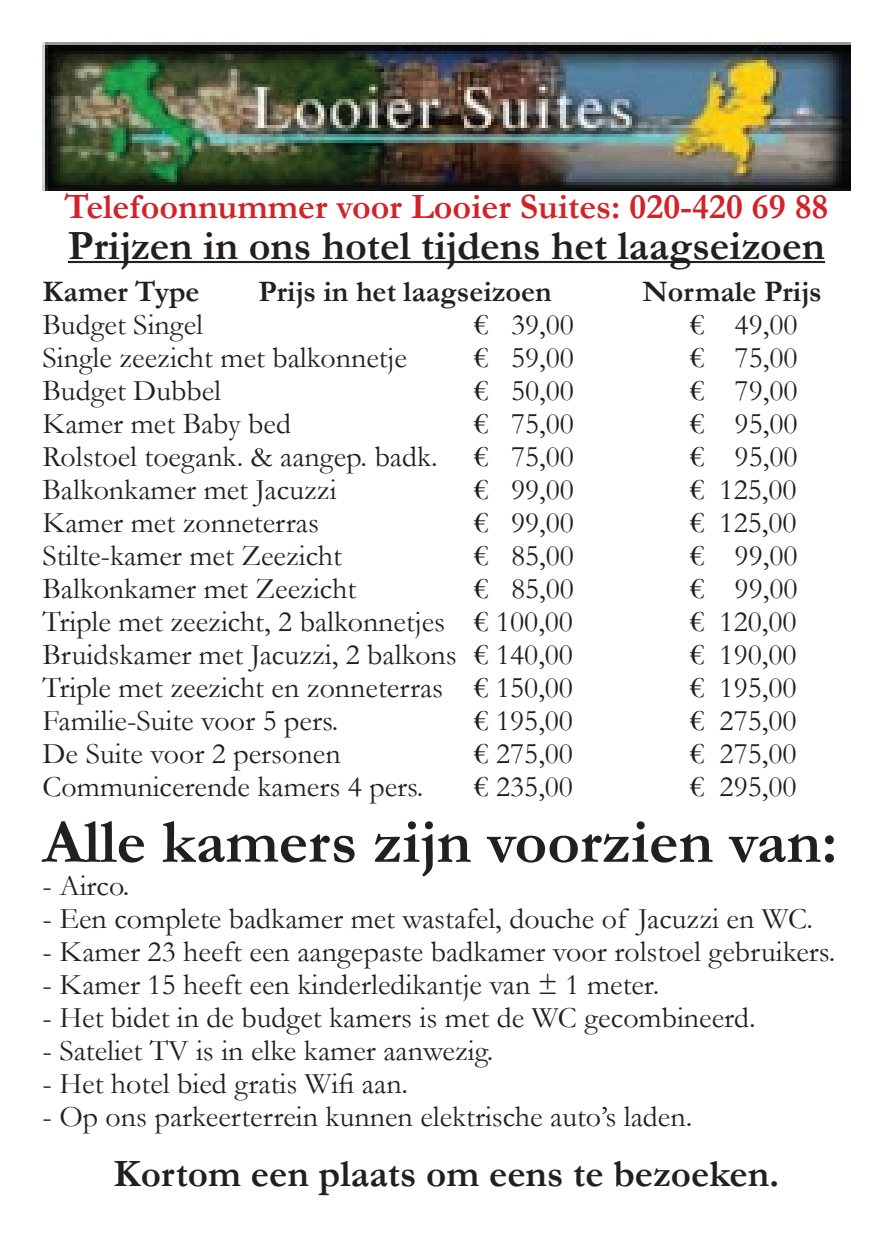
<style>
.page{position:relative;width:893px;height:1259px;background:#fff}
.page>*{position:absolute;margin:0;border:0;box-sizing:border-box;transform-origin:0 0}
.t1{font:700 63px "Garamond";color:#231f20}
.t2{font:700 42px "Garamond";color:#231f20}
.t3{font:700 39px "Garamond";color:#231f20}
.t4{font:700 36px "Garamond";color:#d1232a}
.t5{font:30px "Garamond";color:#231f20}
.t6{font:700 30px "Garamond";color:#231f20}
</style>
<div class="page">
<img style="left:43px;top:43px;width:807px;height:147px">
<hr style="left:68px;top:261px;width:757px;height:2px;background:#231f20">
<p class="t4" style="left:65px;top:185px;width:765px">Telefoonnummer voor Looier Suites: 020-420 69 88</p>
<h2 class="t2" style="left:68px;top:220px;width:759px">Prijzen in ons hotel tijdens het laagseizoen</h2>
<p class="t6" style="left:43px;top:273px;width:159px">Kamer Type</p>
<p class="t6" style="left:259px;top:273px;width:295px">Prijs in het laagseizoen</p>
<p class="t6" style="left:643px;top:273px;width:181px">Normale Prijs</p>
<p class="t5" style="left:43px;top:306px;width:162px">Budget Singel</p>
<p class="t5" style="left:475px;top:306px;width:101px">€ 39,00</p>
<p class="t5" style="left:691px;top:306px;width:108px">€ 49,00</p>
<p class="t5" style="left:43px;top:339px;width:366px">Single zeezicht met balkonnetje</p>
<p class="t5" style="left:475px;top:339px;width:101px">€ 59,00</p>
<p class="t5" style="left:691px;top:339px;width:108px">€ 75,00</p>
<p class="t5" style="left:43px;top:372px;width:180px">Budget Dubbel</p>
<p class="t5" style="left:475px;top:372px;width:101px">€ 50,00</p>
<p class="t5" style="left:691px;top:372px;width:108px">€ 79,00</p>
<p class="t5" style="left:43px;top:405px;width:250px">Kamer met Baby bed</p>
<p class="t5" style="left:475px;top:405px;width:101px">€ 75,00</p>
<p class="t5" style="left:691px;top:405px;width:108px">€ 95,00</p>
<p class="t5" style="left:43px;top:438px;width:533px">Rolstoel toegank. &amp; aangep. badk. € 75,00</p>
<p class="t5" style="left:691px;top:438px;width:108px">€ 95,00</p>
<p class="t5" style="left:43px;top:471px;width:295px">Balkonkamer met Jacuzzi</p>
<p class="t5" style="left:475px;top:471px;width:101px">€ 99,00</p>
<p class="t5" style="left:691px;top:471px;width:107px">€ 125,00</p>
<p class="t5" style="left:43px;top:504px;width:278px">Kamer met zonneterras</p>
<p class="t5" style="left:475px;top:504px;width:101px">€ 99,00</p>
<p class="t5" style="left:691px;top:504px;width:107px">€ 125,00</p>
<p class="t5" style="left:43px;top:537px;width:301px">Stilte-kamer met Zeezicht</p>
<p class="t5" style="left:475px;top:537px;width:101px">€ 85,00</p>
<p class="t5" style="left:691px;top:537px;width:108px">€ 99,00</p>
<p class="t5" style="left:43px;top:570px;width:315px">Balkonkamer met Zeezicht</p>
<p class="t5" style="left:475px;top:570px;width:101px">€ 85,00</p>
<p class="t5" style="left:691px;top:570px;width:108px">€ 99,00</p>
<p class="t5" style="left:43px;top:603px;width:532px">Triple met zeezicht, 2 balkonnetjes € 100,00</p>
<p class="t5" style="left:691px;top:603px;width:107px">€ 120,00</p>
<p class="t5" style="left:43px;top:636px;width:532px">Bruidskamer met Jacuzzi, 2 balkons € 140,00</p>
<p class="t5" style="left:691px;top:636px;width:107px">€ 190,00</p>
<p class="t5" style="left:43px;top:669px;width:532px">Triple met zeezicht en zonneterras € 150,00</p>
<p class="t5" style="left:691px;top:669px;width:107px">€ 195,00</p>
<p class="t5" style="left:43px;top:702px;width:297px">Familie-Suite voor 5 pers.</p>
<p class="t5" style="left:475px;top:702px;width:100px">€ 195,00</p>
<p class="t5" style="left:691px;top:702px;width:107px">€ 275,00</p>
<p class="t5" style="left:43px;top:735px;width:300px">De Suite voor 2 personen</p>
<p class="t5" style="left:475px;top:735px;width:100px">€ 275,00</p>
<p class="t5" style="left:691px;top:735px;width:107px">€ 275,00</p>
<p class="t5" style="left:43px;top:768px;width:382px">Communicerende kamers 4 pers.</p>
<p class="t5" style="left:475px;top:768px;width:100px">€ 235,00</p>
<p class="t5" style="left:691px;top:768px;width:107px">€ 295,00</p>
<h1 class="t1" style="left:43px;top:804px;width:797px">Alle kamers zijn voorzien van:</h1>
<p class="t5" style="left:43px;top:867px;width:88px">- Airco.</p>
<p class="t5" style="left:43px;top:900px;width:772px">- Een complete badkamer met wastafel, douche of Jacuzzi en WC.</p>
<p class="t5" style="left:43px;top:933px;width:794px">- Kamer 23 heeft een aangepaste badkamer voor rolstoel gebruikers.</p>
<p class="t5" style="left:43px;top:966px;width:618px">- Kamer 15 heeft een kinderledikantje van ± 1 meter.</p>
<p class="t5" style="left:43px;top:999px;width:715px">- Het bidet in de budget kamers is met de WC gecombineerd.</p>
<p class="t5" style="left:43px;top:1032px;width:452px">- Sateliet TV is in elke kamer aanwezig.</p>
<p class="t5" style="left:43px;top:1065px;width:367px">- Het hotel bied gratis Wifi aan.</p>
<p class="t5" style="left:43px;top:1098px;width:651px">- Op ons parkeerterrein kunnen elektrische auto’s laden.</p>
<h3 class="t3" style="left:114px;top:1150px;width:667px">Kortom een plaats om eens te bezoeken.</h3>
</div>
